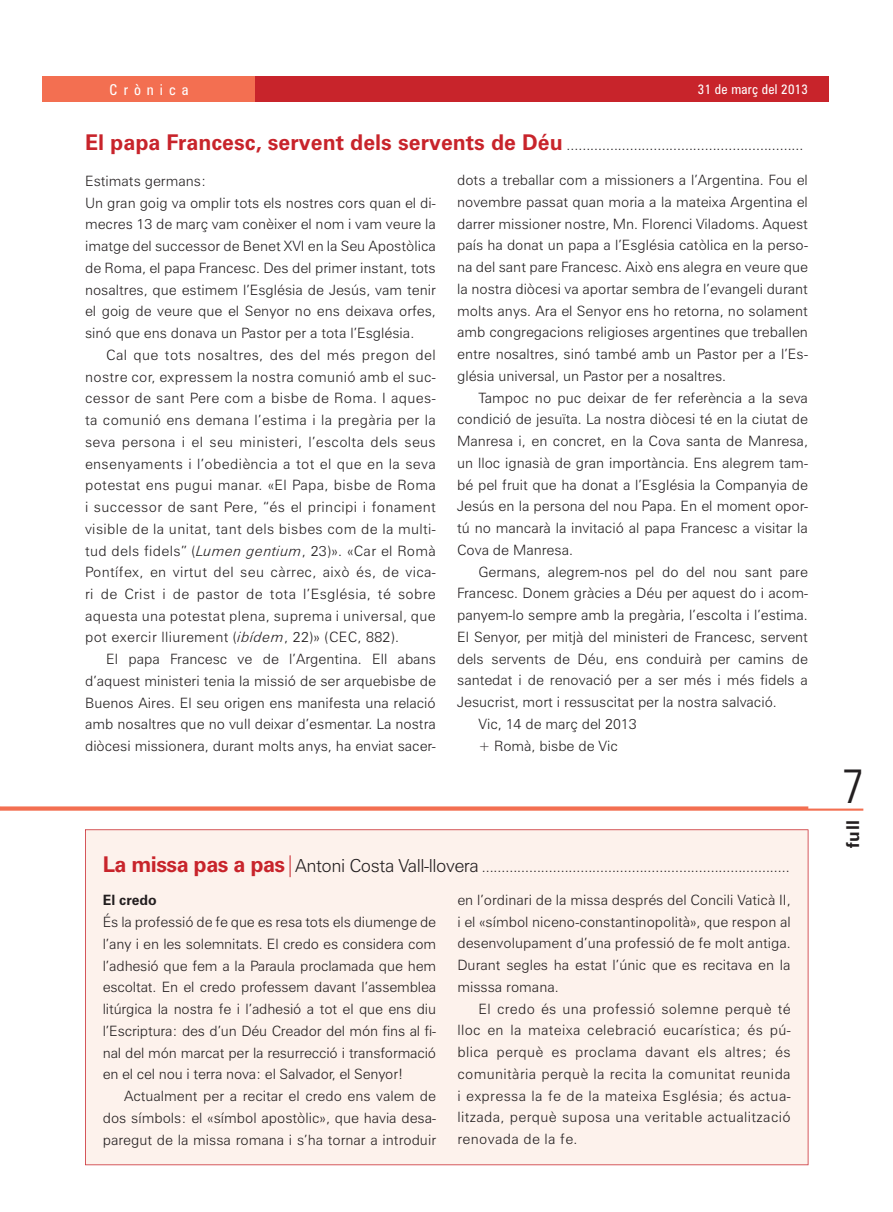
<style>
.page{position:relative;width:893px;height:1212px;background:#fff}
.page>*{position:absolute;margin:0;border:0;box-sizing:border-box;transform-origin:0 0}
.t1{font:300 condensed 48px "Zurich BT";color:#231f20}
.t2{font:700 17.7px "Zurich BT";color:#231f20}
.t3{font:condensed 15px "Zurich BT";letter-spacing:.4em;color:#fff}
.t4{font:300 14.25px/21.8px "Zurich BT";color:#231f20;text-align:justify}
.t5{font:700 14.25px "Zurich BT";color:#231f20}
.t6{font:condensed 13.5px "Zurich BT";letter-spacing:.02em;color:#fff}
.s1{font-weight:700;font-size:21.75px;color:#c8242b}
.s2{font-style:italic}
.s3{font-size:21.75px;color:#c8242b}
.s4{font-size:18px}
</style>
<div class="page">
<div style="left:43px;top:77px;width:786px;height:25px;background:#c8242b"></div>
<div style="left:43px;top:77px;width:212px;height:25px;background:#f36f51"></div>
<svg style="left:0;top:806px;width:863px;height:5px;background:#f4886f"></svg>
<div style="left:85px;top:829px;width:723px;height:336px;background:#fdf2ec"></div>
<p class="t3" style="left:110px;top:81px;width:80px">Crònica</p>
<p class="t6" style="left:698px;top:81px;width:112px">31 de març del 2013</p>
<p class="t4" style="left:85px;top:134px;width:720px"><span class="s1">El papa Francesc, servent dels servents de Déu</span> ............................................................</p>
<p class="t4" style="left:85px;top:170px;width:352px;text-align:left">Estimats germans:<br>Un gran goig va omplir tots els nostres cors quan el di&shy;mecres 13 de març vam conèixer el nom i vam veure la imatge del successor de Benet XVI en la Seu Apostòlica de Roma, el papa Francesc. Des del primer instant, tots nosaltres, que estimem l’Església de Jesús, vam tenir el goig de veure que el Senyor no ens deixava orfes, sinó que ens donava un Pastor per a tota l’Església.</p>
<p class="t4" style="left:85px;top:344px;width:352px;text-indent:21px">Cal que tots nosaltres, des del més pregon del nostre cor, expressem la nostra comunió amb el suc&shy;cessor de sant Pere com a bisbe de Roma. I aques&shy;ta comunió ens demana l’estima i la pregària per la seva persona i el seu ministeri, l’escolta dels seus ensenyaments i l’obediència a tot el que en la seva potestat ens pugui manar. «El Papa, bisbe de Roma i successor de sant Pere, “és el principi i fonament visible de la unitat, tant dels bisbes com de la multi&shy;tud dels fidels” (<span class="s2">Lumen gentium</span>, 23)». «Car el Romà Pontífex, en virtut del seu càrrec, això és, de vica&shy;ri de Crist i de pastor de tota l’Església, té sobre aquesta una potestat plena, suprema i universal, que pot exercir lliurement (<span class="s2">ibídem</span>, 22)» (CEC, 882).</p>
<p class="t4" style="left:85px;top:648px;width:352px;text-indent:21px">El papa Francesc ve de l’Argentina. Ell abans d’aquest ministeri tenia la missió de ser arquebisbe de Buenos Aires. El seu origen ens manifesta una relació amb nosaltres que no vull deixar d’esmentar. La nostra diòcesi missionera, durant molts anys, ha enviat sacer-</p>
<p class="t4" style="left:457px;top:169px;width:352px">dots a treballar com a missioners a l’Argentina. Fou el novembre passat quan moria a la mateixa Argentina el darrer missioner nostre, Mn. Florenci Viladoms. Aquest país ha donat un papa a l’Església catòlica en la perso&shy;na del sant pare Francesc. Això ens alegra en veure que la nostra diòcesi va aportar sembra de l’evangeli durant molts anys. Ara el Senyor ens ho retorna, no solament amb congregacions religioses argentines que treballen entre nosaltres, sinó també amb un Pastor per a l’Es&shy;glésia universal, un Pastor per a nosaltres.</p>
<p class="t4" style="left:457px;top:386px;width:352px;text-indent:21px">Tampoc no puc deixar de fer referència a la seva condició de jesuïta. La nostra diòcesi té en la ciutat de Manresa i, en concret, en la Cova santa de Manresa, un lloc ignasià de gran importància. Ens alegrem tam&shy;bé pel fruit que ha donat a l’Església la Companyia de Jesús en la persona del nou Papa. En el moment opor&shy;tú no mancarà la invitació al papa Francesc a visitar la Cova de Manresa.</p>
<p class="t4" style="left:478px;top:560px;width:331px">Germans, alegrem-nos pel do del nou sant pare</p>
<p class="t4" style="left:457px;top:582px;width:352px">Francesc. Donem gràcies a Déu per aquest do i acom-</p>
<p class="t4" style="left:457px;top:604px;width:352px">panyem-lo sempre amb la pregària, l’escolta i l’estima.</p>
<p class="t4" style="left:457px;top:626px;width:352px">El Senyor, per mitjà del ministeri de Francesc, servent</p>
<p class="t4" style="left:457px;top:647px;width:352px">dels servents de Déu, ens conduirà per camins de</p>
<p class="t4" style="left:457px;top:669px;width:352px">santedat i de renovació per a ser més i més fidels a</p>
<p class="t4" style="left:457px;top:691px;width:321px">Jesucrist, mort i ressuscitat per la nostra salvació.</p>
<p class="t4" style="left:478px;top:713px;width:160px">Vic, 14 de març del 2013</p>
<p class="t4" style="left:478px;top:734px;width:141px">+ Romà, bisbe de Vic</p>
<p class="t4" style="left:103px;top:855px;width:688px"><span class="s1">La missa pas a pas</span><span class="s3">|</span><span class="s4">Antoni Costa Vall-llovera</span> ..............................................................................</p>
<p class="t5" style="left:103px;top:891px;width:56px">El credo</p>
<p class="t4" style="left:103px;top:911px;width:335px">És la professió de fe que es resa tots els diumenge de l’any i en les solemnitats. El credo es considera com l’adhesió que fem a la Paraula proclamada que hem escoltat. En el credo professem davant l’assemblea litúrgica la nostra fe i l’adhesió a tot el que ens diu l’Escriptura: des d’un Déu Creador del món fins al fi&shy;nal del món marcat per la resurrecció i transformació en el cel nou i terra nova: el Salvador, el Senyor!</p>
<p class="t4" style="left:103px;top:1085px;width:335px;text-indent:21px">Actualment per a recitar el credo ens valem de dos símbols: el «símbol apostòlic», que havia desa&shy;paregut de la missa romana i s’ha tornar a introduir</p>
<p class="t4" style="left:457px;top:889px;width:335px">en l’ordinari de la missa després del Concili Vaticà II, i el «símbol niceno-constantinopolità», que respon al desenvolupament d’una professió de fe molt antiga.<br>Durant segles ha estat l’únic que es recitava en la misssa romana.</p>
<p class="t4" style="left:457px;top:997px;width:335px;text-indent:21px">El credo és una professió solemne perquè té lloc en la mateixa celebració eucarística; és pú&shy;blica perquè es proclama davant els altres; és comunitària perquè la recita la comunitat reunida i expressa la fe de la mateixa Església; és actua&shy;litzada, perquè suposa una veritable actualització renovada de la fe.</p>
<h1 class="t1" style="left:842px;top:756px;width:24px">7</h1>
<p class="t2" style="left:842px;top:848px;width:30px;rotate:-90deg">full</p>
</div>
